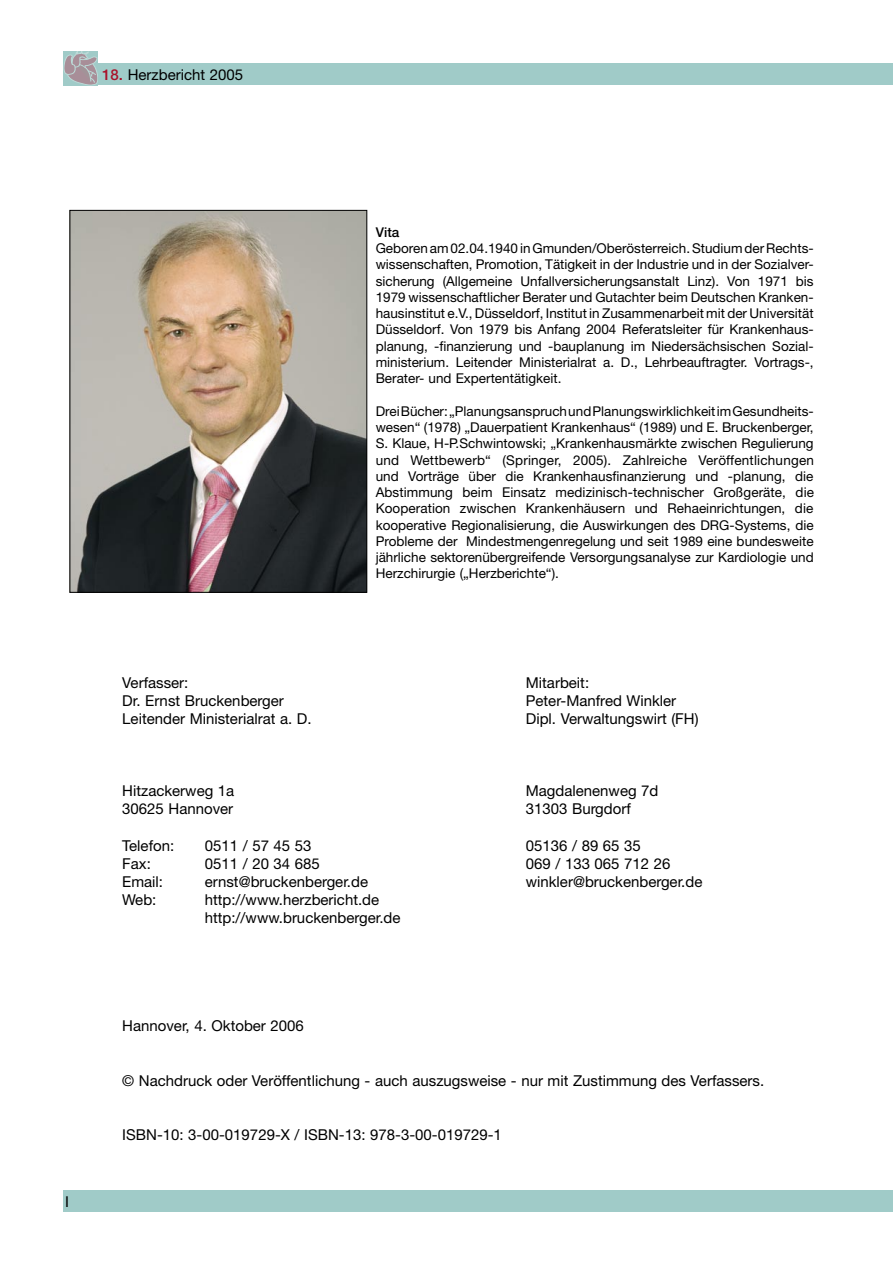
<style>
.page{position:relative;width:893px;height:1263px;background:#fff}
.page>*{position:absolute;margin:0;border:0;box-sizing:border-box;transform-origin:0 0}
.t1{font:15px/18px "Helvetica Neue";color:#000}
.t2{font:13.5px/16.2px "Helvetica Neue";color:#000;text-align:justify}
.t3{font:500 13.5px "Helvetica Neue";color:#000}
.s1{font-weight:500;color:#a9122a}
</style>
<div class="page">
<div style="left:64px;top:64px;width:829px;height:21px;background:#a0cbc8"></div>
<div style="left:64px;top:1191px;width:829px;height:21px;background:#a0cbc8"></div>
<svg style="left:64px;top:51px;width:34px;height:34px"></svg>
<img style="left:72px;top:212px;width:293px;height:379px">
<div style="left:70px;top:210px;width:297px;height:383px;border:1px solid #000"></div>
<p class="t1" style="left:102px;top:66px;width:142px"><span class="s1">18.</span> Herzbericht 2005</p>
<p class="t1" style="left:65px;top:1193px;width:5px">I</p>
<p class="t3" style="left:376px;top:224px;width:25px">Vita</p>
<p class="t2" style="left:376px;top:240px;width:439px">Geboren am 02.04.1940 in Gmunden/Oberösterreich. Studium der Rechts&shy;wissenschaften, Promotion, Tätigkeit in der Industrie und in der Sozialver&shy;sicherung (Allgemeine Unfallversicherungsanstalt Linz). Von 1971 bis 1979 wissenschaftlicher Berater und Gutachter beim Deutschen Kranken&shy;hausinstitut e.V., Düsseldorf, Institut in Zusammenarbeit mit der Universität Düsseldorf. Von 1979 bis Anfang 2004 Referatsleiter für Krankenhaus&shy;planung, -finanzierung und -bauplanung im Niedersächsischen Sozial&shy;ministerium. Leitender Ministerialrat a. D., Lehrbeauftragter. Vortrags-, Berater- und Expertentätigkeit.</p>
<p class="t2" style="left:376px;top:403px;width:440px">Drei Bücher: „Planungsanspruch und Planungswirklichkeit im Gesundheits&shy;wesen“ (1978) „Dauerpatient Krankenhaus“ (1989) und E. Bruckenberger, S. Klaue, H-P.Schwintowski; „Krankenhausmärkte zwischen Regulierung und Wettbewerb“ (Springer, 2005). Zahlreiche Veröffentlichungen und Vorträge über die Krankenhausfinanzierung und -planung, die Abstimmung beim Einsatz medizinisch-technischer Großgeräte, die Kooperation zwischen Krankenhäusern und Rehaeinrichtungen, die kooperative Regionalisierung, die Auswirkungen des DRG-Systems, die Probleme der Mindestmengenregelung und seit 1989 eine bundesweite jährliche sektorenübergreifende Versorgungsanalyse zur Kardiologie und Herzchirurgie („Herzberichte“).</p>
<p class="t1" style="left:122px;top:673px;width:68px">Verfasser:</p>
<p class="t1" style="left:526px;top:673px;width:65px">Mitarbeit:</p>
<p class="t1" style="left:122px;top:691px;width:163px">Dr. Ernst Bruckenberger</p>
<p class="t1" style="left:526px;top:691px;width:152px">Peter-Manfred Winkler</p>
<p class="t1" style="left:122px;top:709px;width:191px">Leitender Ministerialrat a. D.</p>
<p class="t1" style="left:526px;top:709px;width:174px">Dipl. Verwaltungswirt (FH)</p>
<p class="t1" style="left:122px;top:782px;width:114px">Hitzackerweg 1a</p>
<p class="t1" style="left:526px;top:782px;width:134px">Magdalenenweg 7d</p>
<p class="t1" style="left:122px;top:800px;width:113px">30625 Hannover</p>
<p class="t1" style="left:526px;top:800px;width:107px">31303 Burgdorf</p>
<p class="t1" style="left:122px;top:836px;width:53px">Telefon:</p>
<p class="t1" style="left:205px;top:836px;width:108px">0511 / 57 45 53</p>
<p class="t1" style="left:526px;top:836px;width:117px">05136 / 89 65 35</p>
<p class="t1" style="left:122px;top:854px;width:30px">Fax:</p>
<p class="t1" style="left:205px;top:854px;width:117px">0511 / 20 34 685</p>
<p class="t1" style="left:526px;top:854px;width:146px">069 / 133 065 712 26</p>
<p class="t1" style="left:122px;top:872px;width:42px">Email:</p>
<p class="t1" style="left:205px;top:872px;width:165px">ernst@bruckenberger.de</p>
<p class="t1" style="left:526px;top:872px;width:178px">winkler@bruckenberger.de</p>
<p class="t1" style="left:122px;top:890px;width:36px">Web:</p>
<p class="t1" style="left:205px;top:890px;width:197px">http://www.herzbericht.de http://www.bruckenberger.de</p>
<p class="t1" style="left:122px;top:1017px;width:183px">Hannover, 4. Oktober 2006</p>
<p class="t1" style="left:122px;top:1071px;width:643px">© Nachdruck oder Veröffentlichung - auch auszugsweise - nur mit Zustimmung des Verfassers.</p>
<p class="t1" style="left:122px;top:1125px;width:381px">ISBN-10: 3-00-019729-X / ISBN-13: 978-3-00-019729-1</p>
</div>
